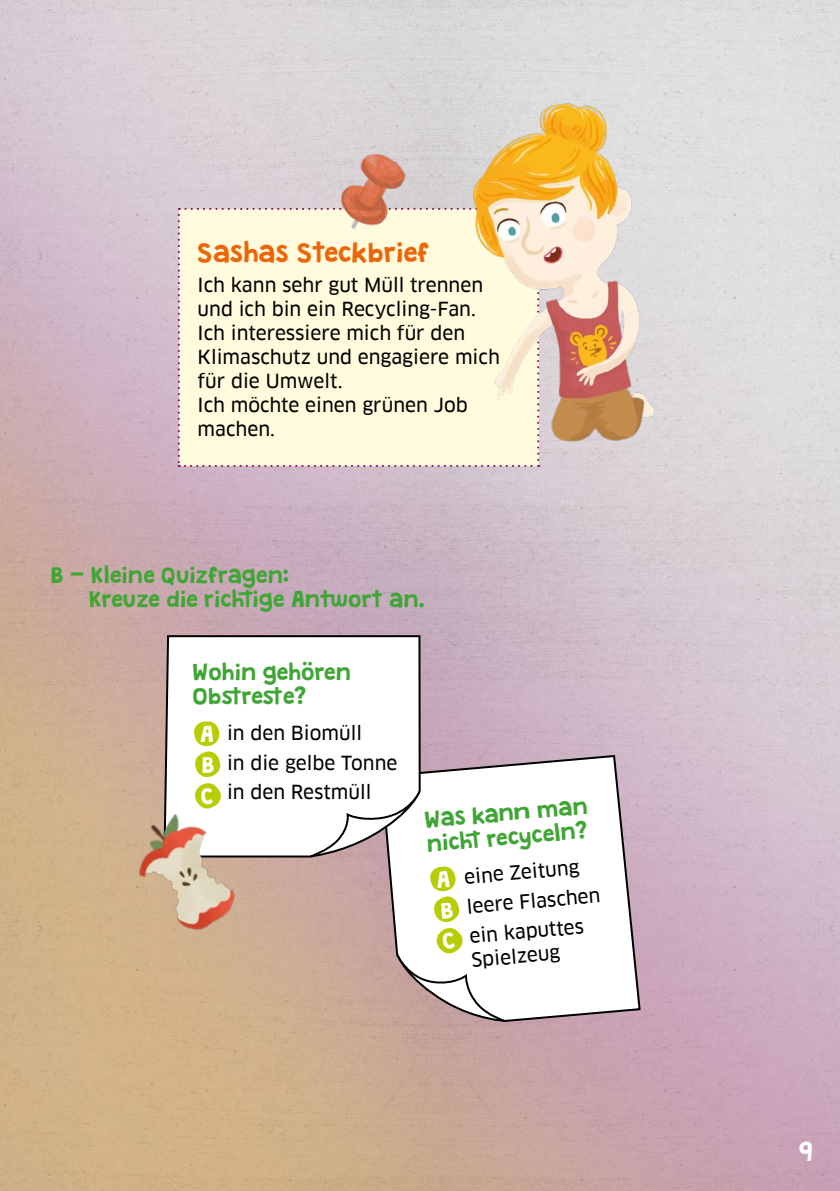
<style>
.page{position:relative;width:840px;height:1191px;background:#fff}
.page>*{position:absolute;margin:0;border:0;box-sizing:border-box;transform-origin:0 0}
.t1{font:24px "Granstander Clean";color:#ec6608}
.t2{font:24px "Granstander Clean";color:#fff}
.t3{font:20px/24px "Granstander Clean";color:#3fa535}
.t4{font:20px/30.8px "Granstander Clean";color:#fff;text-align:justify}
.t5{font:19px/24px "Clan Pro News";color:#000}
</style>
<div class="page">
<img style="left:0;top:0;width:839px;height:1191px">
<div style="left:178px;top:208px;width:187px;height:259px;background:#fffbdc"></div>
<svg style="left:421px;top:754px;width:220px;height:269px"></svg>
<img style="left:271px;top:154px;width:94px;height:143px">
<svg style="left:162px;top:634px;width:259px;height:557px"></svg>
<svg style="left:308px;top:789px;width:113px;height:69px"></svg>
<svg style="left:193px;top:720px;width:29px;height:52px"></svg>
<img style="left:365px;top:92px;width:454px;height:377px">
<img style="left:92px;top:772px;width:199px;height:199px">
<svg style="left:395px;top:865px;width:111px;height:158px"></svg>
<p class="t1" style="left:197px;top:239px;width:233px">Sashas Steckbrief</p>
<p class="t5" style="left:197px;top:273px;width:303px">Ich kann sehr gut Müll trennen und ich bin ein Recycling-Fan.<br>Ich interessiere mich für den<br>Klimaschutz und engagiere mich für die Umwelt.<br>Ich möchte einen grünen Job machen.</p>
<p class="t3" style="left:90px;top:564px;width:337px;text-indent:-39px">B - Kleine Quizfragen:<br>Kreuze die richtige Antwort an.</p>
<p class="t3" style="left:193px;top:661px;width:160px">Wohin gehören<br>Obstreste?</p>
<p class="t5" style="left:227px;top:718px;width:172px;line-height:29.6px">in den Biomüll<br>in die gelbe Tonne in den Restmüll</p>
<p class="t4" style="left:200px;top:720px;width:17px">A B C</p>
<p class="t3" style="left:424px;top:809px;width:165px;rotate:-5deg">Was kann man nicht recyceln?</p>
<p class="t5" style="left:463px;top:862px;width:135px;line-height:29.6px;rotate:-5deg">eine Zeitung leere Flaschen ein kaputtes</p>
<p class="t5" style="left:470px;top:948px;width:90px;rotate:-5deg">Spielzeug</p>
<p class="t2" style="left:799px;top:1139px;width:15px">9</p>
</div>
